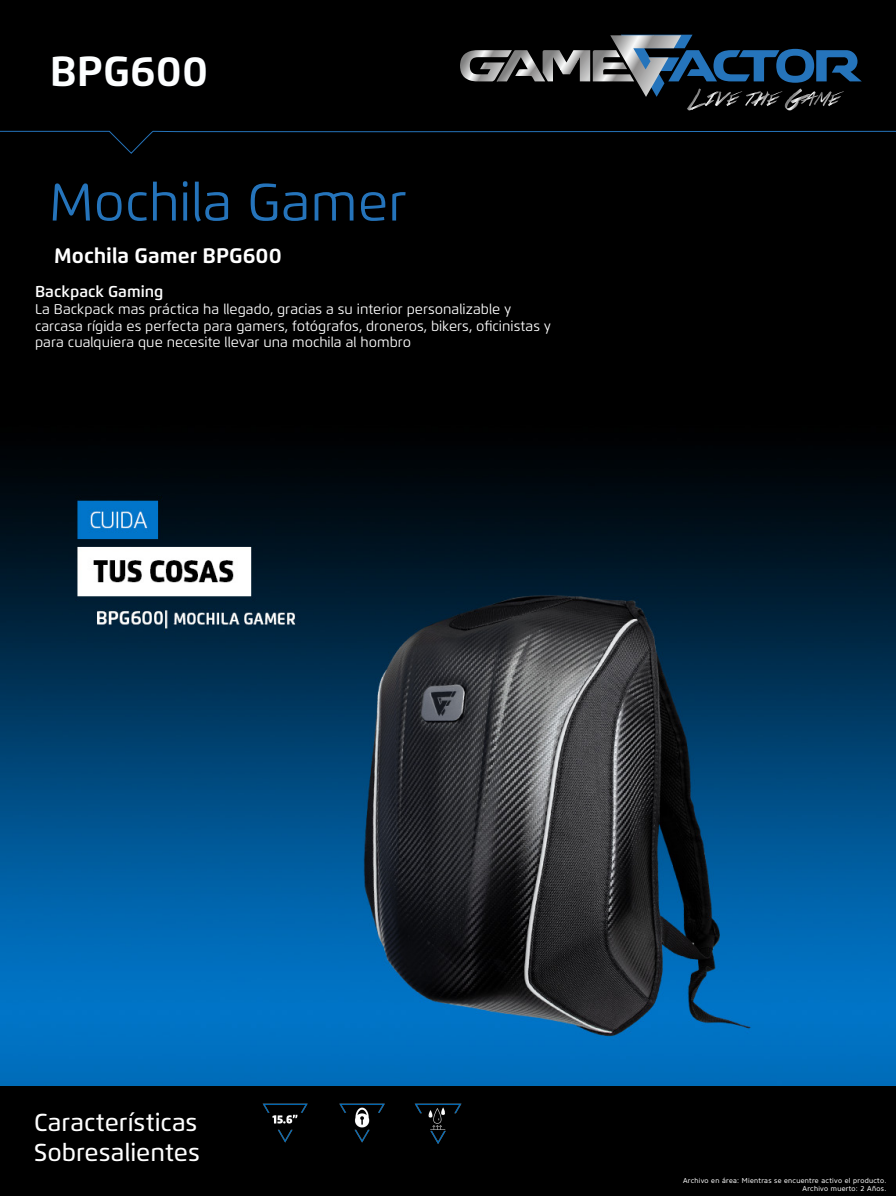
<style>
.page{position:relative;width:896px;height:1196px;background:#fff}
.page>*{position:absolute;margin:0;border:0;box-sizing:border-box;transform-origin:0 0}
.t1{font:52.5px "Flexo";color:#2574bb}
.t2{font:700 42px "Flexo";color:#fcfeff}
.t3{font:500 24.5px/29.4px "Flexo";color:#fff}
.t4{font:700 21px "Flexo";color:#fff}
.t5{font:600 15.75px "Flexo";color:#fff}
.t6{font:14px/16.8px "Flexo";color:#fff}
.t7{font:7px/7.9px "Core Sans N45";letter-spacing:.04em;color:#fff;text-align:right}
</style>
<div class="page">
<div style="left:0;top:0;width:896px;height:1195px;background:#000"></div>
<img style="left:0;top:469px;width:896px;height:616px">
<img style="left:248px;top:1085px;width:224px;height:59px">
<svg style="left:460px;top:35px;width:402px;height:75px"></svg>
<svg style="left:0;top:130px;width:896px;height:24px"></svg>
<h2 class="t2" style="left:50px;top:45px;width:160px">BPG600</h2>
<h1 class="t1" style="left:49px;top:170px;width:359px">Mochila Gamer</h1>
<h3 class="t4" style="left:54px;top:242px;width:229px">Mochila Gamer BPG600</h3>
<p class="t5" style="left:35px;top:282px;width:130px">Backpack Gaming</p>
<p class="t6" style="left:35px;top:300px;width:518px">La Backpack mas práctica ha llegado, gracias a su interior personalizable y carcasa rígida es perfecta para gamers, fotógrafos, droneros, bikers, oficinistas y para cualquiera que necesite llevar una mochila al hombro</p>
<h3 class="t3" style="left:34px;top:1107px;width:167px">Características<br>Sobresalientes</h3>
<p class="t7" style="left:683px;top:1176px;width:205px">Archivo en área: Mientras se encuentre activo el producto.<br>Archivo muerto: 2 Años.</p>
</div>
